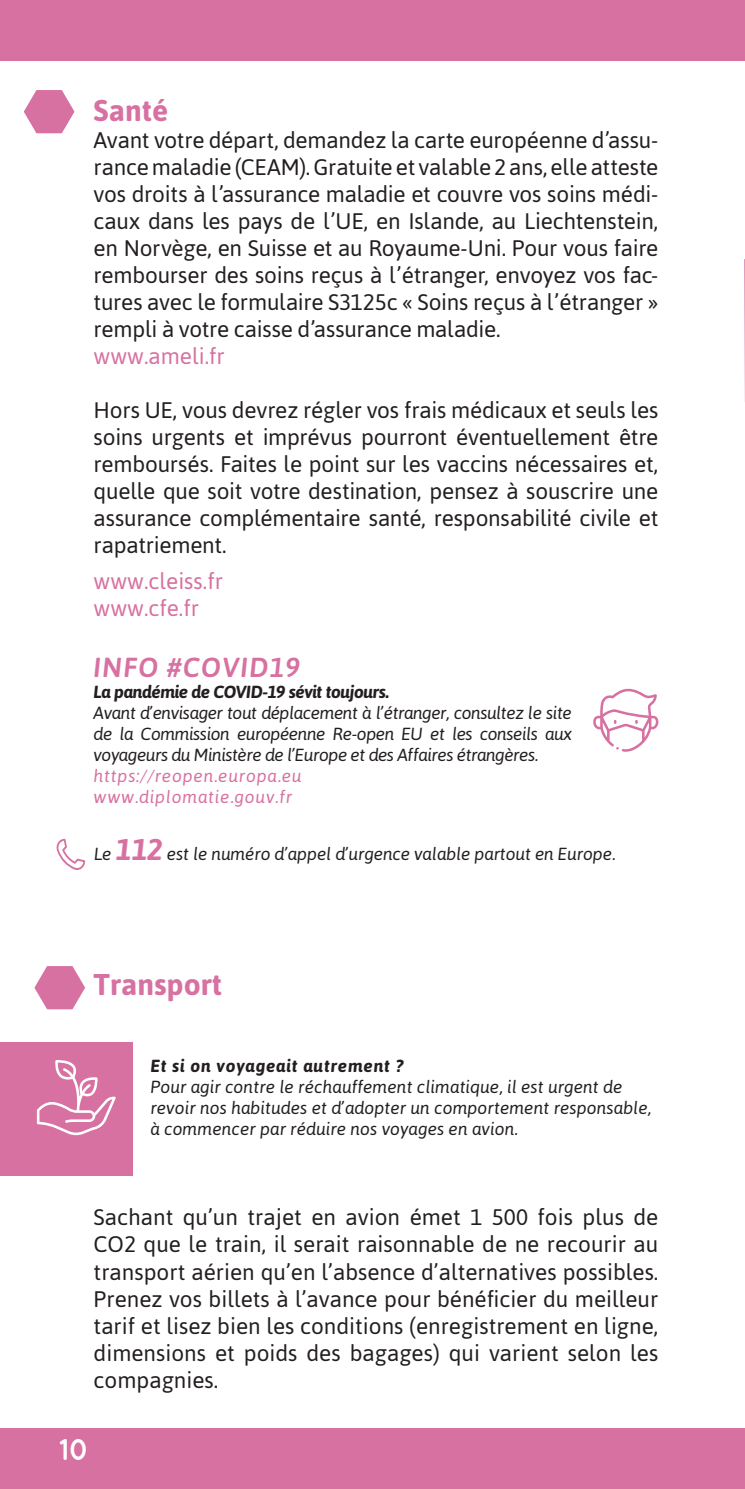
<style>
.page{position:relative;width:745px;height:1489px;background:#fff}
.page>*{position:absolute;margin:0;border:0;box-sizing:border-box;transform-origin:0 0}
.t1{font:700 30px "Asap";color:#d771a1}
.t2{font:700 30px "Quicksand";color:#fff}
.t3{font:italic 500 27.5px "Asap";letter-spacing:.04em;color:#d771a1}
.t4{font:22.5px/27px "Asap";letter-spacing:-.005em;color:#231f20;text-align:justify}
.t5{font:22.5px/27px "Asap";color:#d771a1}
.t6{font:italic 17.5px/21px "Asap";color:#231f20;text-align:justify}
.t7{font:italic 17.5px/21px "Asap";letter-spacing:.04em;color:#d771a1}
.t8{font:italic 700 17.5px "Asap";letter-spacing:-.03em;color:#231f20}
.t9{font:italic 700 17.5px "Asap";letter-spacing:.04em;color:#231f20}
.s1{font-weight:700;font-size:30px;color:#d771a1}
</style>
<div class="page">
<div style="left:0;top:1427px;width:744px;height:61px;background:#d771a1"></div>
<div style="left:0;top:0;width:744px;height:61px;background:#d771a1"></div>
<svg style="left:24px;top:90px;width:50px;height:43px"></svg>
<svg style="left:593px;top:688px;width:65px;height:63px"></svg>
<svg style="left:56px;top:838px;width:29px;height:32px"></svg>
<svg style="left:34px;top:966px;width:51px;height:43px"></svg>
<div style="left:0;top:1042px;width:132px;height:133px;background:#d771a1"></div>
<svg style="left:37px;top:1060px;width:79px;height:75px"></svg>
<hr style="left:743px;top:259px;width:1px;height:143px;background:#d771a1">
<h1 class="t1" style="left:94px;top:90px;width:76px">Santé</h1>
<p class="t4" style="left:94px;top:125px;width:566px">Avant votre départ, demandez la carte européenne d’assu&shy;rance maladie (CEAM). Gratuite et valable 2 ans, elle atteste vos droits à l’assurance maladie et couvre vos soins médi&shy;caux dans les pays de l’UE, en Islande, au Liechtenstein, en Norvège, en Suisse et au Royaume-Uni. Pour vous faire rembourser des soins reçus à l’étranger, envoyez vos fac&shy;tures avec le formulaire S3125c « Soins reçus à l’étranger » rempli à votre caisse d’assurance maladie.</p>
<p class="t5" style="left:94px;top:341px;width:132px">www.ameli.fr</p>
<p class="t4" style="left:94px;top:395px;width:566px">Hors UE, vous devrez régler vos frais médicaux et seuls les soins urgents et imprévus pourront éventuellement être remboursés. Faites le point sur les vaccins nécessaires et, quelle que soit votre destination, pensez à souscrire une assurance complémentaire santé, responsabilité civile et rapatriement.</p>
<p class="t5" style="left:94px;top:566px;width:131px">www.cleiss.fr www.cfe.fr</p>
<p class="t3" style="left:94px;top:649px;width:208px">INFO #COVID19</p>
<p class="t8" style="left:94px;top:680px;width:296px">La pandémie de COVID-19 sévit toujours.</p>
<p class="t6" style="left:94px;top:702px;width:479px">Avant d’envisager tout déplacement à l’étranger, consultez le site de la Commission européenne Re-open EU et les conseils aux voyageurs du Ministère de l’Europe et des Affaires étrangères.</p>
<p class="t7" style="left:94px;top:765px;width:209px">https://reopen.europa.eu www.diplomatie.gouv.fr</p>
<p class="t6" style="left:94px;top:843px;width:522px">Le <span class="s1">112</span> est le numéro d’appel d’urgence valable partout en Europe.</p>
<h1 class="t1" style="left:94px;top:963px;width:130px">Transport</h1>
<p class="t9" style="left:150px;top:1053px;width:254px">Et si on voyageait autrement ?</p>
<p class="t6" style="left:150px;top:1075px;width:502px;text-align:left">Pour agir contre le réchauffement climatique, il est urgent de revoir nos habitudes et d’adopter un comportement responsable, à commencer par réduire nos voyages en avion.</p>
<p class="t4" style="left:94px;top:1203px;width:566px">Sachant qu’un trajet en avion émet 1 500 fois plus de CO2 que le train, il serait raisonnable de ne recourir au transport aérien qu’en l’absence d’alternatives possibles.<br>Prenez vos billets à l’avance pour bénéficier du meilleur tarif et lisez bien les conditions (enregistrement en ligne, dimensions et poids des bagages) qui varient selon les compagnies.</p>
<h1 class="t2" style="left:59px;top:1430px;width:33px">10</h1>
</div>
